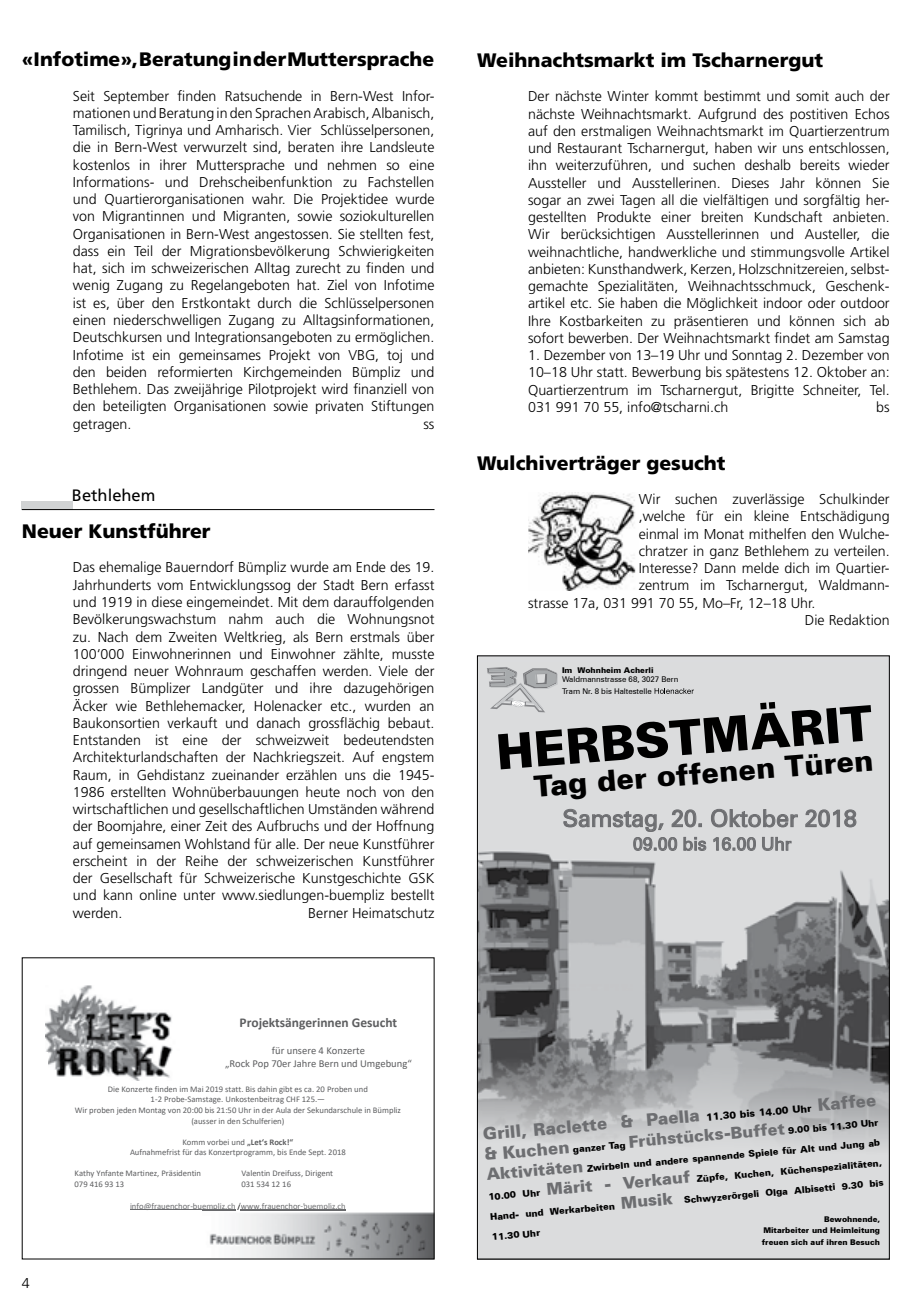
<style>
.page{position:relative;width:911px;height:1309px;background:#fff}
.page>*{position:absolute;margin:0;border:0;box-sizing:border-box;transform-origin:0 0}
.t1{font:900 48.75px "Zurich Win 95 BT";color:#000}
.t2{font:900 29.4px "Zurich Win 95 BT";color:#000}
.t3{font:23.7px "Zurich BT";color:#6d6e71}
.t4{font:900 19.5px "Frutiger";color:#000}
.t5{font:18px "Zurich BT";color:#6d6e71}
.t6{font:900 17.25px "Zurich Win 95 BT";color:#6d6e71}
.t7{font:16.5px "Frutiger";color:#000}
.t8{font:300 14.25px/17.2px "Frutiger";color:#000;text-align:justify}
.t9{font:700 13.5px "Calibri";color:#5d5e60}
.t10{font:10.65px/12.9px "Calibri";color:#5d5e60;text-align:center}
.t11{font:900 9.3px/20.1px "Zurich Win 95 BT";color:#000;text-align:justify}
.t12{font:8.7px/10.5px "Calibri";color:#5d5e60;text-align:center}
.t13{font:8.7px "Calibri";color:#696a6c}
.t14{font:900 7.95px/11.6px "Zurich Win 95 BT";color:#000;text-align:justify}
.t15{font:7.95px/12.1px "Zurich BT";color:#000}
.s1{font-weight:700}
.s2{color:#696a6d}
.s3{color:#5d5e60}
.s4{font-size:10.05px;color:#000}
.s5{font-size:17.25px;color:#6d6e71}
.s6{font-size:16.5px;color:#6d6e71}
</style>
<div class="page">
<div style="left:22px;top:501px;width:51px;height:9px;background:#d1d3d4"></div>
<hr style="left:22px;top:509px;width:412px;height:1px;background:#000">
<img style="left:528px;top:493px;width:108px;height:97px">
<hr style="left:130px;top:1209px;width:105px;height:1px;background:#696a6d">
<img style="left:46px;top:985px;width:127px;height:95px">
<div style="left:30px;top:1070px;width:25px;height:38px;background:#fff"></div>
<div style="left:22px;top:1052px;width:25px;height:38px;background:#fff"></div>
<img style="left:202px;top:1209px;width:230px;height:48px">
<img style="left:202px;top:1209px;width:33px;height:1px">
<img style="left:241px;top:1209px;width:105px;height:1px">
<img style="left:479px;top:657px;width:408px;height:599px">
<svg style="left:487px;top:667px;width:71px;height:45px;background:#c1c2c4"></svg>
<svg style="left:805px;top:809px;width:51px;height:18px"></svg>
<svg style="left:563px;top:809px;width:234px;height:42px;background:#c5c6c7"></svg>
<svg style="left:654px;top:688px;width:40px;height:6px"></svg>
<h3 class="t4" style="left:22px;top:48px;width:414px">«Infotime», Beratung in der Muttersprache</h3>
<p class="t8" style="left:73px;top:87px;width:363px">Seit September finden Ratsuchende in Bern-West Infor&shy;mationen und Beratung in den Sprachen Arabisch, Albanisch, Tamilisch, Tigrinya und Amharisch. Vier Schlüsselpersonen, die in Bern-West verwurzelt sind, beraten ihre Landsleute kostenlos in ihrer Muttersprache und nehmen so eine Informations- und Drehscheibenfunktion zu Fachstellen und Quartierorganisationen wahr. Die Projektidee wurde von Migrantinnen und Migranten, sowie soziokulturellen Organisationen in Bern-West angestossen. Sie stellten fest, dass ein Teil der Migrationsbevölkerung Schwierigkeiten hat, sich im schweizerischen Alltag zurecht zu finden und wenig Zugang zu Regelangeboten hat. Ziel von Infotime ist es, über den Erstkontakt durch die Schlüsselpersonen einen niederschwelligen Zugang zu Alltagsinformationen, Deutschkursen und Integrationsangeboten zu ermöglichen.<br>Infotime ist ein gemeinsames Projekt von VBG, toj und den beiden reformierten Kirchgemeinden Bümpliz und Bethlehem. Das zweijährige Pilotprojekt wird finanziell von den beteiligten Organisationen sowie privaten Stiftungen getragen.</p>
<p class="t8" style="left:423px;top:415px;width:13px">ss</p>
<p class="t7" style="left:72px;top:486px;width:85px">Bethlehem</p>
<h3 class="t4" style="left:22px;top:519px;width:190px">Neuer Kunstführer</h3>
<p class="t8" style="left:73px;top:559px;width:363px">Das ehemalige Bauerndorf Bümpliz wurde am Ende des 19.<br>Jahrhunderts vom Entwicklungssog der Stadt Bern erfasst und 1919 in diese eingemeindet. Mit dem darauffolgenden Bevölkerungswachstum nahm auch die Wohnungsnot zu. Nach dem Zweiten Weltkrieg, als Bern erstmals über 100‘000 Einwohnerinnen und Einwohner zählte, musste dringend neuer Wohnraum geschaffen werden. Viele der grossen Bümplizer Landgüter und ihre dazugehörigen Äcker wie Bethlehemacker, Holenacker etc., wurden an Baukonsortien verkauft und danach grossflächig bebaut.<br>Entstanden ist eine der schweizweit bedeutendsten Architekturlandschaften der Nachkriegszeit. Auf engstem Raum, in Gehdistanz zueinander erzählen uns die 1945- 1986 erstellten Wohnüberbauungen heute noch von den wirtschaftlichen und gesellschaftlichen Umständen während der Boomjahre, einer Zeit des Aufbruchs und der Hoffnung auf gemeinsamen Wohlstand für alle. Der neue Kunstführer erscheint in der Reihe der schweizerischen Kunstführer der Gesellschaft für Schweizerische Kunstgeschichte GSK und kann online unter www.siedlungen-buempliz bestellt werden.</p>
<p class="t8" style="left:308px;top:904px;width:128px">Berner Heimatschutz</p>
<p class="t8" style="left:22px;top:1275px;width:9px">4</p>
<p class="t9" style="left:239px;top:1013px;width:159px">Projektsängerinnen Gesucht</p>
<p class="t10" style="left:225px;top:1043px;width:188px">für unsere 4 Konzerte<br>„Rock Pop 70er Jahre Bern und Umgebung“</p>
<p class="t12" style="left:75px;top:1083px;width:328px">Die Konzerte finden im Mai 2019 statt. Bis dahin gibt es ca. 20 Proben und<br>1-2 Probe-Samstage. Unkostenbeitrag CHF 125.—<br>Wir proben jeden Montag von 20:00 bis 21:50 Uhr in der Aula der Sekundarschule in Bümpliz (ausser in den Schulferien)</p>
<p class="t12" style="left:130px;top:1136px;width:217px">Komm vorbei und <span class="s1">„Let‘s Rock!“<br></span>Aufnahmefrist für das Konzertprogramm, bis Ende Sept. 2018</p>
<p class="t12" style="left:75px;top:1168px;width:128px;text-align:left">Kathy Ynfante Martinez, Präsidentin<br>079 416 93 13</p>
<p class="t12" style="left:241px;top:1168px;width:93px;text-align:left">Valentin Dreifuss, Dirigent<br>031 534 12 16</p>
<p class="t13" style="left:130px;top:1200px;width:217px"><span class="s2">info@frauenchor-bu</span>empliz.ch <span class="s3">/</span>www.frauenchor-buempliz.ch</p>
<h3 class="t4" style="left:477px;top:48px;width:347px">Weihnachtsmarkt im Tscharnergut</h3>
<p class="t8" style="left:528px;top:88px;width:363px">Der nächste Winter kommt bestimmt und somit auch der nächste Weihnachtsmarkt. Aufgrund des postitiven Echos auf den erstmaligen Weihnachtsmarkt im Quartierzentrum und Restaurant Tscharnergut, haben wir uns entschlossen, ihn weiterzuführen, und suchen deshalb bereits wieder Aussteller und Ausstellerinen. Dieses Jahr können Sie sogar an zwei Tagen all die vielfältigen und sorgfältig her&shy;gestellten Produkte einer breiten Kundschaft anbieten.<br>Wir berücksichtigen Ausstellerinnen und Austeller, die weihnachtliche, handwerkliche und stimmungsvolle Artikel anbieten: Kunsthandwerk, Kerzen, Holzschnitzereien, selbst&shy;gemachte Spezialitäten, Weihnachtsschmuck, Geschenk&shy;artikel etc. Sie haben die Möglichkeit indoor oder outdoor Ihre Kostbarkeiten zu präsentieren und können sich ab sofort bewerben. Der Weihnachtsmarkt findet am Samstag</p>
<p class="t8" style="left:528px;top:347px;width:363px">1. Dezember von 13–19 Uhr und Sonntag 2. Dezember von 10–18 Uhr statt. Bewerbung bis spätestens 12. Oktober an:<br>Quartierzentrum im Tscharnergut, Brigitte Schneiter, Tel.<br>031 991 70 55, info@tscharni.ch</p>
<p class="t8" style="left:876px;top:399px;width:15px">bs</p>
<h3 class="t4" style="left:477px;top:451px;width:250px">Wulchiverträger gesucht</h3>
<p class="t8" style="left:638px;top:491px;width:252px">Wir suchen zuverlässige Schulkinder</p>
<p class="t8" style="left:638px;top:508px;width:252px">,welche für ein kleine Entschädigung</p>
<p class="t8" style="left:638px;top:525px;width:252px">einmal im Monat mithelfen den Wulche-</p>
<p class="t8" style="left:638px;top:542px;width:252px">chratzer in ganz Bethlehem zu verteilen.</p>
<p class="t8" style="left:638px;top:560px;width:252px">Interesse? Dann melde dich im Quartier-</p>
<p class="t8" style="left:638px;top:577px;width:252px">zentrum im Tscharnergut, Waldmann-</p>
<p class="t8" style="left:528px;top:594px;width:289px">strasse 17a, 031 991 70 55, Mo–Fr, 12–18 Uhr.</p>
<p class="t8" style="left:804px;top:611px;width:86px">Die Redaktion</p>
<p class="t14" style="left:562px;top:664px;width:93px">Im Wohnheim Acherli</p>
<p class="t15" style="left:562px;top:672px;width:118px">Waldmannstrasse 68, 3027 Bern<br>Tram Nr. 8 bis Haltestelle</p>
<h1 class="t1" style="left:493px;top:718px;width:379px;rotate:-5deg">HERBSTMÄRIT</h1>
<h2 class="t2" style="left:532px;top:764px;width:342px;rotate:-4deg">Tag der offenen Türen</h2>
<h3 class="t3" style="left:562px;top:801px;width:296px">Samstag, 20. Oktober 2018</h3>
<p class="t5" style="left:633px;top:831px;width:160px">09.00 bis 16.00 Uhr</p>
<p class="t6" style="left:482px;top:1121px;width:396px;rotate:-5deg">Grill, Raclette &amp; Paella <span class="s4">11.30 bis 14.00 Uhr</span> Kaffee</p>
<p class="t11" style="left:484px;top:1146px;width:396px;rotate:-5deg"><span class="s5">&amp; Kuchen</span> ganzer Tag <span class="s6">Frühstücks-Buffet</span> 9.00 bis 11.30 Uhr <span class="s6">Aktivitäten</span> Zwirbeln und andere spannende Spiele für Alt und Jung ab 10.00 Uhr <span class="s6">Märit - Verkauf</span> Züpfe, Kuchen, Küchenspezialitäten, Hand- und Werkarbeiten <span class="s6">Musik</span> Schwyzerörgeli Olga Albisetti 9.30 bis 11.30 Uhr</p>
<p class="t14" style="left:761px;top:1213px;width:120px;text-indent:62px">Bewohnende, Mitarbeiter und Heimleitung freuen sich auf ihren Besuch</p>
</div>
